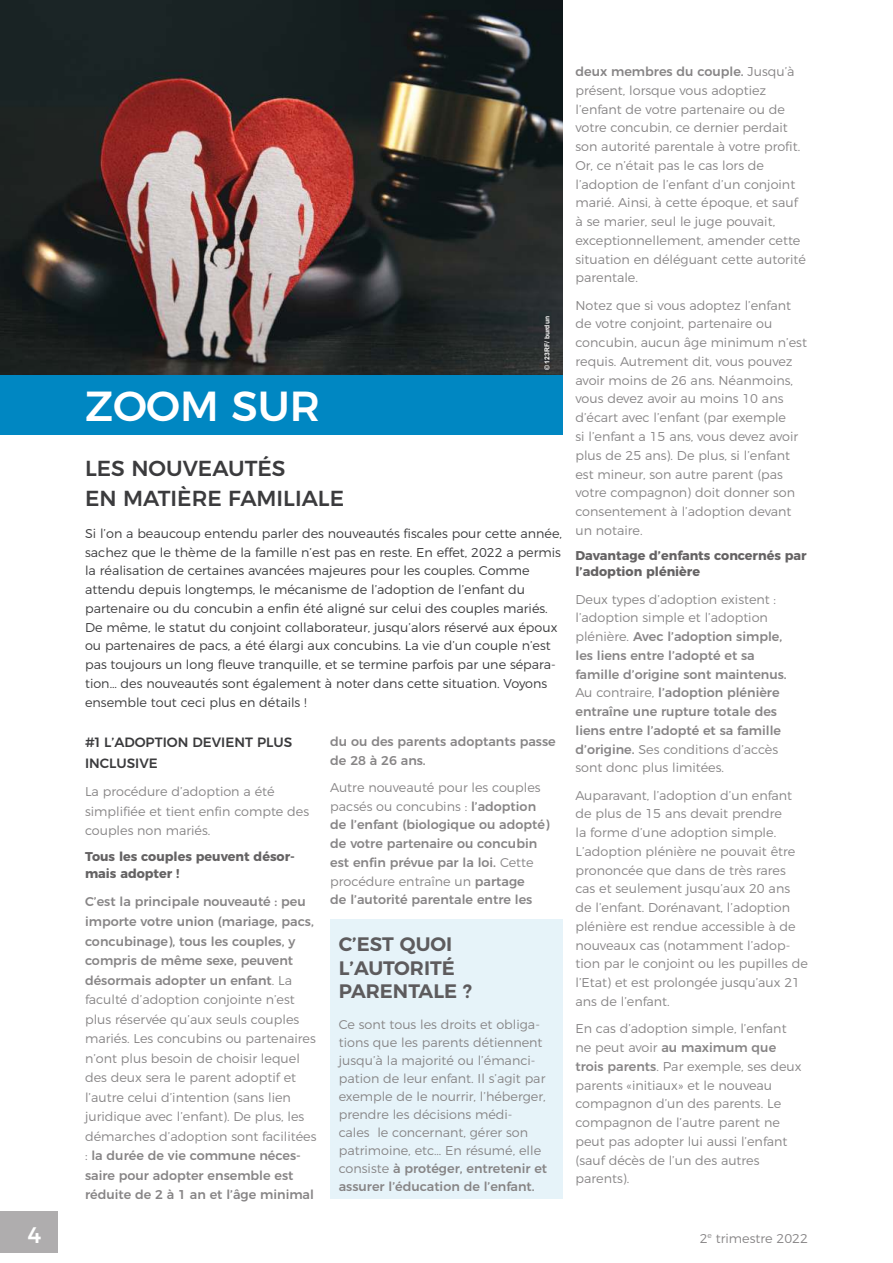
<style>
.page{position:relative;width:893px;height:1263px;background:#fff}
.page>*{position:absolute;margin:0;border:0;box-sizing:border-box;transform-origin:0 0}
.t1{font:500 42px "Montserrat";color:#fff}
.t2{font:500 22.5px "Montserrat";color:#fff}
.t3{font:500 21.75px/30px "Montserrat";color:#3b3b3d}
.t4{font:600 19.5px/23.4px "Montserrat";color:#5d5b5d}
.t5{font:500 13.5px/21.8px "Montserrat";color:#3b3b3d}
.t6{font:300 12.75px/18.8px "Montserrat";color:#878586}
.t7{font:300 12.75px/18.8px "Montserrat";color:#3b3b3d}
.t8{font:500 12.75px/18.8px "Montserrat";color:#878586}
.t9{font:700 12.75px/17.2px "Montserrat";color:#656364}
.t10{font:700 6.75px "Arial";color:#fff}
.s1{font-weight:500}
.s2{font-weight:300}
</style>
<div class="page">
<div style="left:0;top:1210px;width:57px;height:42px;background:#afadae"></div>
<img style="left:0;top:0;width:563px;height:375px">
<div style="left:0;top:375px;width:563px;height:60px;background:#0087c2"></div>
<div style="left:330px;top:919px;width:233px;height:280px;background:#e6f3f9"></div>
<div style="left:542px;top:315px;width:10px;height:57px;background:#221f1f;opacity:.21"></div>
<h1 class="t1" style="left:85px;top:382px;width:237px">ZOOM SUR</h1>
<h3 class="t3" style="left:85px;top:453px;width:261px">LES NOUVEAUTÉS<br>EN MATIÈRE FAMILIALE</h3>
<p class="t10" style="left:545px;top:370px;width:56px;rotate:-90deg">© 123RF/ burdun</p>
<p class="t7" style="left:85px;top:524px;width:479px">Si l’on a beaucoup entendu parler des nouveautés fiscales pour cette année, sachez que le thème de la famille n’est pas en reste. En effet, 2022 a permis la réalisation de certaines avancées majeures pour les couples. Comme attendu depuis longtemps, le mécanisme de l’adoption de l’enfant du partenaire ou du concubin a enfin été aligné sur celui des couples mariés.<br>De même, le statut du conjoint collaborateur, jusqu’alors réservé aux époux ou partenaires de pacs, a été élargi aux concubins. La vie d’un couple n’est pas toujours un long fleuve tranquille, et se termine parfois par une sépara&shy;tion… des nouveautés sont également à noter dans cette situation. Voyons ensemble tout ceci plus en détails !</p>
<p class="t5" style="left:85px;top:731px;width:209px">#1 L’ADOPTION DEVIENT PLUS<br>INCLUSIVE</p>
<p class="t6" style="left:85px;top:782px;width:226px;line-height:19.5px">La procédure d’adoption a été simplifiée et tient enfin compte des couples non mariés.</p>
<p class="t9" style="left:85px;top:849px;width:211px">Tous les couples peuvent désor&shy;mais adopter !</p>
<p class="t6" style="left:85px;top:892px;width:233px;line-height:19.5px"><span class="s1">C’est la principale nouveauté : peu importe votre union (mariage, pacs, concubinage), tous les couples, y compris de même sexe, peuvent désormais adopter un enfant</span>. La faculté d’adoption conjointe n’est plus réservée qu’aux seuls couples mariés. Les concubins ou partenaires n’ont plus besoin de choisir lequel des deux sera le parent adoptif et l’autre celui d’intention (sans lien juridique avec l’enfant). De plus, les démarches d’adoption sont facilitées : <span class="s1">la durée de vie commune néces&shy;saire pour adopter ensemble est réduite de 2 à 1 an et l’âge minimal</span></p>
<p class="t8" style="left:330px;top:732px;width:227px">du ou des parents adoptants passe de 28 à 26 ans.</p>
<p class="t8" style="left:330px;top:778px;width:221px"><span class="s2">Autre nouveauté pour les couples pacsés ou concubins :</span> l’adoption de l’enfant (biologique ou adopté) de votre partenaire ou concubin est enfin prévue par la loi. <span class="s2">Cette procédure entraîne un</span> partage<br>de l’autorité parentale entre les</p>
<h3 class="t4" style="left:339px;top:932px;width:135px">C’EST QUOI<br>L’AUTORITÉ<br>PARENTALE ?</h3>
<p class="t6" style="left:339px;top:1015px;width:210px;line-height:18px">Ce sont tous les droits et obliga&shy;tions que les parents détiennent jusqu’à la majorité ou l’émanci&shy;pation de leur enfant. Il s’agit par exemple de le nourrir, l’héberger, prendre les décisions médi-<br>cales le concernant, gérer son patrimoine, etc… En résumé, elle consiste <span class="s1">à protéger, entretenir et assurer l’éducation de l’enfant.</span></p>
<p class="t6" style="left:575px;top:62px;width:232px"><span class="s1">deux membres du couple.</span> Jusqu’à présent, lorsque vous adoptiez l’enfant de votre partenaire ou de votre concubin, ce dernier perdait son autorité parentale à votre profit.<br>Or, ce n’était pas le cas lors de l’adoption de l’enfant d’un conjoint marié. Ainsi, à cette époque, et sauf à se marier, seul le juge pouvait, exceptionnellement, amender cette situation en déléguant cette autorité parentale.</p>
<p class="t6" style="left:575px;top:296px;width:233px">Notez que si vous adoptez l’enfant de votre conjoint, partenaire ou concubin, aucun âge minimum n’est requis. Autrement dit, vous pouvez avoir moins de 26 ans. Néanmoins, vous devez avoir au moins 10 ans d’écart avec l’enfant (par exemple<br>si l’enfant a 15 ans, vous devez avoir plus de 25 ans). De plus, si l’enfant est mineur, son autre parent (pas votre compagnon) doit donner son consentement à l’adoption devant un notaire.</p>
<p class="t9" style="left:575px;top:548px;width:233px;line-height:16.5px">Davantage d’enfants concernés par l’adoption plénière</p>
<p class="t8" style="left:575px;top:590px;width:213px"><span class="s2">Deux types d’adoption existent : l’adoption simple et l’adoption plénière.</span> Avec l’adoption simple, les liens entre l’adopté et sa famille d’origine sont maintenus.<br><span class="s2">Au contraire,</span> l’adoption plénière entraîne une rupture totale des liens entre l’adopté et sa famille d’origine. <span class="s2">Ses conditions d’accès sont donc plus limitées.</span></p>
<p class="t6" style="left:575px;top:786px;width:234px">Auparavant, l’adoption d’un enfant de plus de 15 ans devait prendre<br>la forme d’une adoption simple.<br>L’adoption plénière ne pouvait être prononcée que dans de très rares cas et seulement jusqu’aux 20 ans de l’enfant. Dorénavant, l’adoption plénière est rendue accessible à de nouveaux cas (notamment l’adop&shy;tion par le conjoint ou les pupilles de l’Etat) et est prolongée jusqu’aux 21 ans de l’enfant.</p>
<p class="t6" style="left:575px;top:1019px;width:228px">En cas d’adoption simple, l’enfant ne peut avoir <span class="s1">au maximum que trois parents</span>. Par exemple, ses deux parents «initiaux» et le nouveau compagnon d’un des parents. Le compagnon de l’autre parent ne peut pas adopter lui aussi l’enfant (sauf décès de l’un des autres parents).</p>
<h2 class="t2" style="left:28px;top:1222px;width:15px">4</h2>
<p class="t6" style="left:700px;top:1229px;width:110px">2<sup>e</sup> trimestre 2022</p>
</div>
